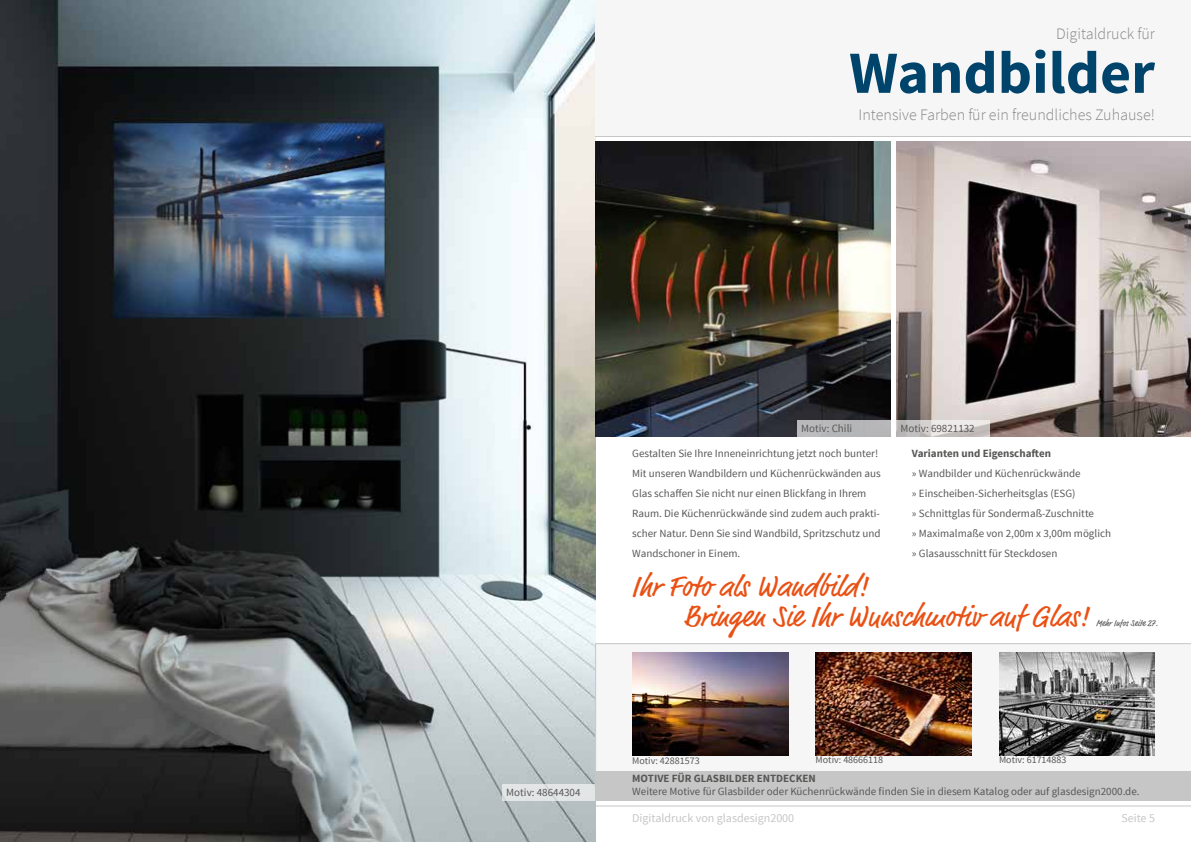
<style>
.page{position:relative;width:1191px;height:842px;background:#fff}
.page>*{position:absolute;margin:0;border:0;box-sizing:border-box;transform-origin:0 0}
.t1{font:700 59.9px "Source Sans Pro";color:#00446b}
.t2{font:30px/30px "Market";color:#e95114}
.t3{font:300 16px "Source Sans Pro";color:#878787}
.t4{font:12px "Source Sans Pro";color:#c6c6c6}
.t5{font:11px/20px "Source Sans Pro";color:#575756}
.t6{font:700 11px "Source Sans Pro";color:#575756}
.t7{font:10px "Source Sans Pro";color:#575756}
.t8{font:9px "Market";color:#575756}
</style>
<div class="page">
<img style="left:0;top:0;width:595px;height:842px">
<div style="left:502px;top:784px;width:93px;height:16px;background:#e3e6e6"></div>
<img style="left:595px;top:142px;width:295px;height:295px">
<img style="left:896px;top:142px;width:295px;height:295px">
<div style="left:595px;top:0;width:596px;height:136px;background:#f6f6f6"></div>
<hr style="left:595px;top:806px;width:596px;height:1px;background:#c6c6c6">
<svg style="left:595px;top:643px;width:596px;height:128px"></svg>
<div style="left:595px;top:771px;width:596px;height:29px;background:#c6c6c6"></div>
<img style="left:632px;top:652px;width:156px;height:103px">
<img style="left:815px;top:652px;width:156px;height:103px">
<img style="left:999px;top:652px;width:156px;height:103px">
<div style="left:796px;top:420px;width:94px;height:17px;background:#b6b6b8"></div>
<svg style="left:896px;top:420px;width:93px;height:17px;background:#d2cfcd"></svg>
<h3 class="t3" style="left:1056px;top:23px;width:100px">Digitaldruck für</h3>
<h1 class="t1" style="left:849px;top:34px;width:307px">Wandbilder</h1>
<h3 class="t3" style="left:858px;top:105px;width:298px">Intensive Farben für ein freundliches Zuhause!</h3>
<p class="t5" style="left:506px;top:782px;width:76px">Motiv: 48644304</p>
<p class="t5" style="left:801px;top:419px;width:52px">Motiv: Chili</p>
<p class="t5" style="left:900px;top:419px;width:76px">Motiv: 69821132</p>
<p class="t5" style="left:632px;top:444px;width:250px">Gestalten Sie Ihre Inneneinrichtung jetzt noch bunter!<br>Mit unseren Wandbildern und Küchenrückwänden aus Glas schaffen Sie nicht nur einen Blickfang in Ihrem Raum. Die Küchenrückwände sind zudem auch prakti&shy;scher Natur. Denn Sie sind Wandbild, Spritzschutz und Wandschoner in Einem.</p>
<p class="t6" style="left:912px;top:446px;width:141px">Varianten und Eigenschaften</p>
<p class="t5" style="left:912px;top:464px;width:201px">» Wandbilder und Küchenrückwände<br>» Einscheiben-Sicherheitsglas (ESG)<br>» Schnittglas für Sondermaß-Zuschnitte<br>» Maximalmaße von 2,00m x 3,00m möglich » Glasausschnitt für Steckdosen</p>
<h2 class="t2" style="left:683px;top:574px;width:407px;text-indent:-52px">Ihr Foto als Wandbild!<br>Bringen Sie Ihr Wunschmotiv auf Glas!</h2>
<p class="t8" style="left:1096px;top:617px;width:64px">Mehr Infos Seite 27.</p>
<p class="t7" style="left:632px;top:754px;width:69px">Motiv: 42881573</p>
<p class="t7" style="left:815px;top:754px;width:69px">Motiv: 48666118</p>
<p class="t7" style="left:999px;top:754px;width:69px">Motiv: 61714883</p>
<p class="t6" style="left:632px;top:771px;width:185px">MOTIVE FÜR GLASBILDER ENTDECKEN</p>
<p class="t5" style="left:632px;top:782px;width:509px">Weitere Motive für Glasbilder oder Küchenrückwände finden Sie in diesem Katalog oder auf glasdesign2000.de.</p>
<p class="t4" style="left:632px;top:811px;width:163px">Digitaldruck von glasdesign2000</p>
<p class="t4" style="left:1121px;top:811px;width:35px">Seite 5</p>
</div>
